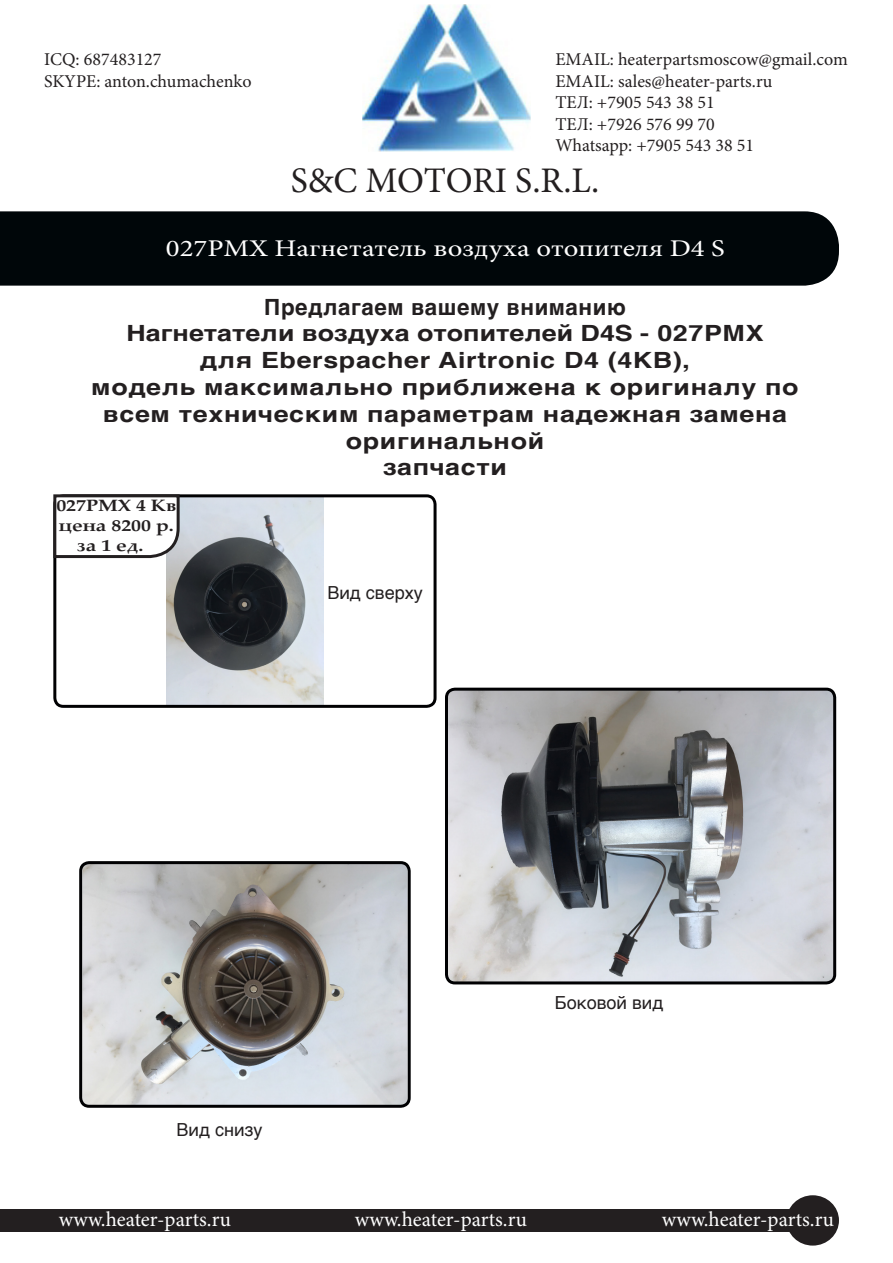
<style>
.page{position:relative;width:893px;height:1263px;background:#fff}
.page>*{position:absolute;margin:0;border:0;box-sizing:border-box;transform-origin:0 0}
.t1{font:36px "Minion Pro";letter-spacing:-.01em;color:#231f20}
.t2{font:24px "Minion Pro";color:#fff;scale:1.2 1}
.t3{font:700 22.35px/26.8px "Helvetica";letter-spacing:.025em;color:#231f20;text-align:center;scale:1.2 1}
.t4{font:700 22.35px "Helvetica";color:#231f20;scale:1.2 1}
.t5{font:700 22.35px "Helvetica";letter-spacing:.025em;color:#231f20}
.t6{font:21px "Minion Pro";color:#fff}
.t7{font:18px "Minion Pro";color:#231f20}
.t8{font:18px "Helvetica";color:#231f20}
.t9{font:700 16.5px "Palatino";color:#231f20;scale:1.2 1}
</style>
<div class="page">
<img style="left:362px;top:5px;width:169px;height:146px">
<div style="left:0;top:1209px;width:812px;height:23px;background:#231f20"></div>
<div style="left:786px;top:1195px;width:53px;height:50px;background:#231f20;border-radius:50%"></div>
<div style="left:0;top:211px;width:839px;height:75px;background:#000609"></div>
<img style="left:166px;top:498px;width:158px;height:206px">
<div style="left:53px;top:494px;width:384px;height:214px;border:3px solid #000002;border-radius:9px"></div>
<img style="left:446px;top:689px;width:389px;height:294px">
<div style="left:445px;top:688px;width:391px;height:296px;border:3px solid #000002;border-radius:9px"></div>
<svg style="left:53px;top:494px;width:128px;height:65px"></svg>
<img style="left:83px;top:865px;width:324px;height:239px">
<div style="left:79px;top:861px;width:332px;height:247px;border:3px solid #000002;border-radius:9px"></div>
<p class="t7" style="left:44px;top:47px;width:119px">ICQ: 687483127</p>
<p class="t7" style="left:44px;top:69px;width:209px">SKYPE: anton.chumachenko</p>
<p class="t7" style="left:555px;top:47px;width:294px">EMAIL: heaterpartsmoscow@gmail.com</p>
<p class="t7" style="left:555px;top:69px;width:219px">EMAIL: sales@heater-parts.ru</p>
<p class="t7" style="left:555px;top:90px;width:161px">ТЕЛ: +7905 543 38 51</p>
<p class="t7" style="left:555px;top:112px;width:161px">ТЕЛ: +7926 576 99 70</p>
<p class="t7" style="left:555px;top:134px;width:200px">Whatsapp: +7905 543 38 51</p>
<p class="t1" style="left:291px;top:156px;width:310px">S&amp;C MOTORI S.R.L.</p>
<p class="t2" style="left:166px;top:232px;width:467px">027PMX Нагнетатель воздуха отопителя D4 S</p>
<p class="t5" style="left:264px;top:289px;width:363px">Предлагаем вашему вниманию</p>
<p class="t4" style="left:126px;top:315px;width:532px">Нагнетатели воздуха отопителей D4S - 027PMX</p>
<p class="t3" style="left:200px;top:347px;width:410px">для Eberspacher Airtronic D4 (4КВ),</p>
<p class="t3" style="left:91px;top:374px;width:591px">модель максимально приближена к оригиналу по всем техническим параметрам надежная замена оригинальной</p>
<p class="t3" style="left:383px;top:454px;width:105px">запчасти</p>
<p class="t9" style="left:56px;top:491px;width:102px">027PMX 4 Кв</p>
<p class="t9" style="left:59px;top:511px;width:97px">цена 8200 р.</p>
<p class="t9" style="left:77px;top:531px;width:57px">за 1 ед.</p>
<p class="t8" style="left:327px;top:578px;width:97px">Вид сверху</p>
<p class="t8" style="left:177px;top:1116px;width:87px">Вид снизу</p>
<p class="t8" style="left:555px;top:988px;width:110px">Боковой вид</p>
<p class="t6" style="left:59px;top:1205px;width:174px">www.heater-parts.ru</p>
<p class="t6" style="left:355px;top:1205px;width:174px">www.heater-parts.ru</p>
<p class="t6" style="left:662px;top:1205px;width:174px">www.heater-parts.ru</p>
</div>
